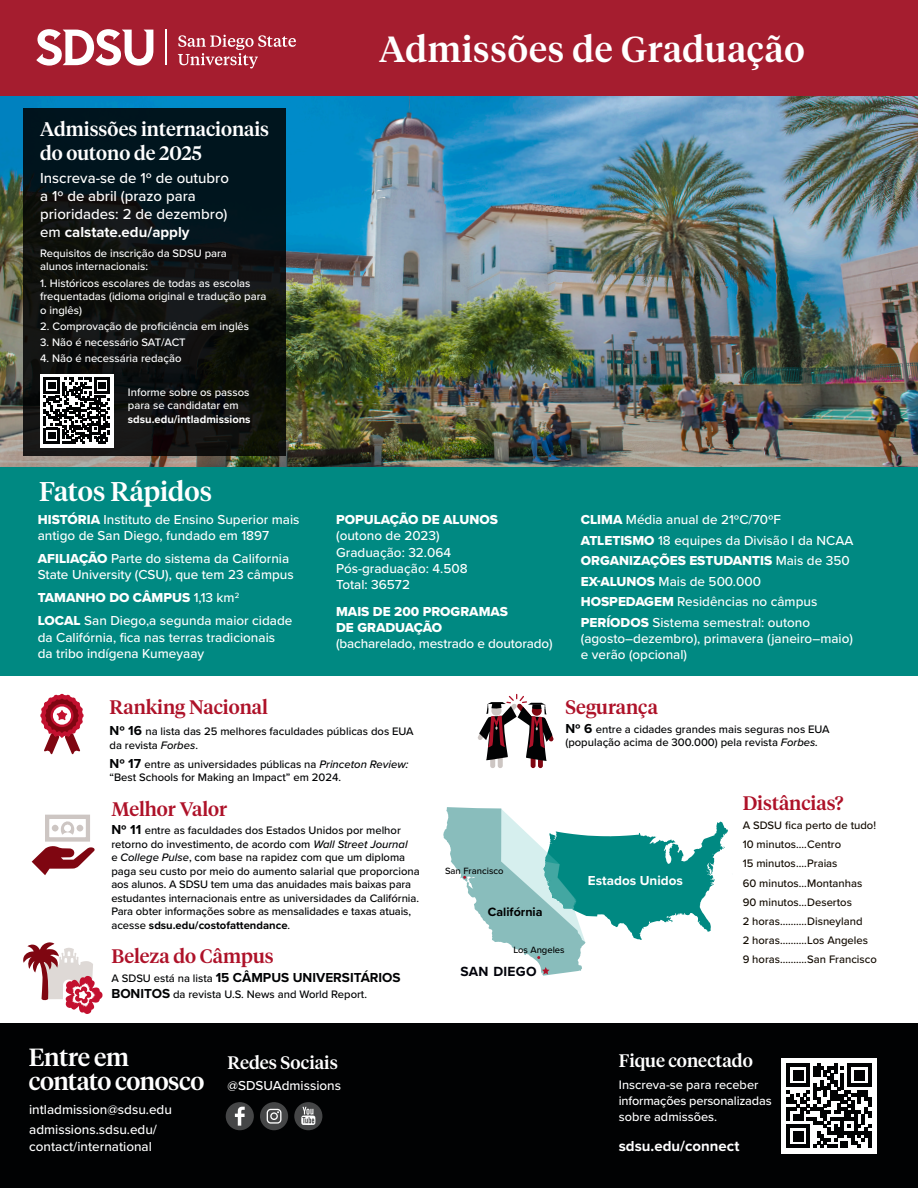
<style>
.page{position:relative;width:918px;height:1188px;background:#fff}
.page>*{position:absolute;margin:0;border:0;box-sizing:border-box;transform-origin:0 0}
.t1{font:500 36px "Tiempos Headline";letter-spacing:.02em;color:#fff}
.t2{font:500 27px "Tiempos Headline";color:#fff}
.t3{font:500 24.75px/24px "Tiempos Headline";letter-spacing:-.015em;color:#fff}
.t4{font:500 19.5px "Tiempos Headline";color:#ae1229}
.t5{font:500 19.5px/23.4px "Tiempos Headline";color:#fff}
.t6{font:500 18px "Tiempos Headline";color:#fff}
.t7{font:500 15px/18px "Proxima Nova";color:#fff}
.t8{font:700 15px "Proxima Nova";color:#fff}
.Body{font:700 13.8px "Proxima Nova";letter-spacing:.02em;color:#010209}
.t9{font:500 13.5px/16.2px "Proxima Nova";color:#fff}
.t10{font:13.5px "Proxima Nova Extrabld";color:#fff}
.t11{font:700 13.5px "Proxima Nova";color:#010203}
.Body-2{font:700 13.5px "Proxima Nova";color:#fff}
.t12{font:500 12.75px/16.2px "Proxima Nova";color:#fff}
.Body-3{font:700 12.45px "Proxima Nova";color:#000}
.t13{font:500 11.25px/13.5px "Proxima Nova";color:#010203}
.t14{font:500 11.25px/13.5px "Proxima Nova";color:#fff}
.body{font:500 11.25px "Proxima Nova";color:#120b02}
.Body-4{font:500 9.45px "Proxima Nova";color:#000}
.s1{font-weight:700}
.s2{font-family:"Proxima Nova Extrabld";font-weight:400}
.s3{font-family:"Proxima Nova";font-weight:500}
.s4{font-weight:700;font-size:13.5px}
.s5{font-style:italic}
.s6{font-weight:500;font-size:11.25px}
</style>
<div class="page">
<div style="left:0;top:467px;width:918px;height:208px;background:#008982"></div>
<img style="left:0;top:95px;width:918px;height:372px">
<div style="left:0;top:0;width:918px;height:95px;background:#a51d2f"></div>
<div style="left:0;top:1024px;width:918px;height:164px;background:#010203"></div>
<svg style="left:23px;top:108px;width:263px;height:348px;background:#0a1214"></svg>
<div style="left:226px;top:1102px;width:28px;height:28px;background:#454647;border-radius:50%"></div>
<svg style="left:235px;top:1107px;width:10px;height:19px"></svg>
<div style="left:260px;top:1102px;width:28px;height:28px;background:#454647;border-radius:50%"></div>
<svg style="left:267px;top:1109px;width:14px;height:15px"></svg>
<div style="left:294px;top:1102px;width:28px;height:28px;background:#454647;border-radius:50%"></div>
<svg style="left:301px;top:1107px;width:14px;height:18px"></svg>
<svg style="left:36px;top:29px;width:117px;height:37px"></svg>
<svg style="left:178px;top:35px;width:118px;height:33px"></svg>
<hr style="left:166px;top:30px;width:1px;height:35px;background:#fff">
<svg style="left:40px;top:694px;width:44px;height:61px"></svg>
<svg style="left:478px;top:694px;width:76px;height:74px"></svg>
<svg style="left:32px;top:815px;width:63px;height:60px"></svg>
<div style="left:52px;top:825px;width:7px;height:7px;background:#cdc6c3;border-radius:50%"></div>
<div style="left:77px;top:825px;width:6px;height:7px;background:#cdc6c3;border-radius:50%"></div>
<div style="left:64px;top:825px;width:7px;height:6px;background:#fff;border-radius:50%"></div>
<svg style="left:23px;top:942px;width:80px;height:72px"></svg>
<div style="left:40px;top:374px;width:74px;height:73px;background:#fff"></div>
<svg style="left:44px;top:377px;width:66px;height:67px"></svg>
<div style="left:781px;top:1058px;width:96px;height:96px;background:#fff"></div>
<svg style="left:786px;top:1063px;width:85px;height:85px"></svg>
<svg style="left:443px;top:807px;width:285px;height:169px"></svg>
<p class="t5" style="left:40px;top:117px;width:230px">Admissões internacionais do outono de 2025</p>
<p class="t7" style="left:40px;top:168px;width:190px">Inscreva-se de 1º de outubro a 1º de abril (prazo para prioridades: 2 de dezembro) em <span class="s1">calstate.edu/apply</span></p>
<p class="t14" style="left:40px;top:246px;width:188px">Requisitos de inscrição da SDSU para alunos internacionais:</p>
<p class="t14" style="left:40px;top:276px;width:228px">1. Históricos escolares de todas as escolas frequentadas (idioma original e tradução para o inglês)</p>
<p class="t14" style="left:40px;top:319px;width:211px">2. Comprovação de proficiência em inglês</p>
<p class="t14" style="left:40px;top:335px;width:147px">3. Não é necessário SAT/ACT</p>
<p class="t14" style="left:40px;top:351px;width:143px">4. Não é necessária redação</p>
<p class="t14" style="left:128px;top:385px;width:124px">Informe sobre os passos para se candidatar em <span class="s1">sdsu.edu/intladmissions</span></p>
<p class="t2" style="left:39px;top:473px;width:174px">Fatos Rápidos</p>
<p class="t9" style="left:38px;top:511px;width:263px"><span class="s2">HISTÓRIA</span> Instituto de Ensino Superior mais antigo de San Diego, fundado em 1897</p>
<p class="t9" style="left:38px;top:550px;width:257px"><span class="s2">AFILIAÇÃO</span> Parte do sistema da California<br>State University (CSU), que tem 23 câmpus</p>
<p class="t10" style="left:38px;top:588px;width:203px">TAMANHO DO CÂMPUS <span class="s3">1,13 km</span><sup>2</sup></p>
<p class="t9" style="left:38px;top:612px;width:256px"><span class="s2">LOCAL</span> San Diego,a segunda maior cidade da Califórnia, fica nas terras tradicionais da tribo indígena Kumeyaay</p>
<p class="t1" style="left:379px;top:24px;width:427px">Admissões de Graduação</p>
<p class="t9" style="left:336px;top:511px;width:163px"><span class="s2">POPULAÇÃO DE ALUNOS </span>(outono de 2023)<br>Graduação: 32.064<br>Pós-graduação: 4.508<br>Total: 36572</p>
<p class="t9" style="left:336px;top:603px;width:218px"><span class="s2">MAIS DE 200 PROGRAMAS<br>DE GRADUAÇÃO<br></span>(bacharelado, mestrado e doutorado)</p>
<p class="t9" style="left:581px;top:511px;width:202px"><span class="s2">CLIMA</span> Média anual de 21ºC/70ºF</p>
<p class="t9" style="left:581px;top:532px;width:274px"><span class="s2">ATLETISMO</span> 18 equipes da Divisão I da NCAA</p>
<p class="t10" style="left:581px;top:551px;width:270px">ORGANIZAÇÕES ESTUDANTIS <span class="s3">Mais de 350</span></p>
<p class="t9" style="left:581px;top:573px;width:182px"><span class="s2">EX-ALUNOS</span> Mais de 500.000</p>
<p class="t9" style="left:581px;top:593px;width:238px"><span class="s2">HOSPEDAGEM</span> Residências no câmpus</p>
<p class="t9" style="left:581px;top:614px;width:274px"><span class="s2">PERÍODOS</span> Sistema semestral: outono (agosto–dezembro), primavera (janeiro–maio) e verão (opcional)</p>
<p class="t4" style="left:110px;top:693px;width:160px">Ranking Nacional</p>
<p class="t13" style="left:110px;top:724px;width:306px"><span class="s4">Nº 16</span> na lista das 25 melhores faculdades públicas dos EUA da revista <span class="s5">Forbes</span>.</p>
<p class="t13" style="left:110px;top:757px;width:300px"><span class="s4">Nº 17</span> entre as universidades públicas na <span class="s5">Princeton Review: </span>“Best Schools for Making an Impact” em 2024.</p>
<p class="t4" style="left:111px;top:795px;width:117px">Melhor Valor</p>
<p class="t13" style="left:111px;top:824px;width:310px"><span class="s4">Nº 11</span> entre as faculdades dos Estados Unidos por melhor retorno do investimento, de acordo com <span class="s5">Wall Street Journal<br></span>e <span class="s5">College Pulse</span>, com base na rapidez com que um diploma paga seu custo por meio do aumento salarial que proporciona aos alunos. A SDSU tem uma das anuidades mais baixas para estudantes internacionais entre as universidades da Califórnia.<br>Para obter informações sobre as mensalidades e taxas atuais, acesse <span class="s1">sdsu.edu/costofattendance</span>.</p>
<p class="t4" style="left:111px;top:943px;width:164px">Beleza do Câmpus</p>
<p class="t11" style="left:111px;top:968px;width:291px"><span class="s6">A SDSU está na lista</span> 15 CÂMPUS UNIVERSITÁRIOS</p>
<p class="t13" style="left:111px;top:987px;width:257px"><span class="s4">BONITOS</span> da revista U.S. News and World Report.</p>
<p class="t3" style="left:29px;top:1044px;width:177px">Entre em contato conosco</p>
<p class="t9" style="left:29px;top:1100px;width:144px">intladmission@sdsu.edu</p>
<p class="t9" style="left:29px;top:1121px;width:129px">admissions.sdsu.edu/ contact/international</p>
<p class="t6" style="left:228px;top:1050px;width:112px">Redes Sociais</p>
<p class="t9" style="left:228px;top:1077px;width:115px">@SDSUAdmissions</p>
<p class="t4" style="left:565px;top:693px;width:94px">Segurança</p>
<p class="t13" style="left:565px;top:722px;width:266px"><span class="s4">Nº 6</span> entre a cidades grandes mais seguras nos EUA (população acima de 300.000) pela revista <span class="s5">Forbes.</span></p>
<p class="Body-4" style="left:445px;top:864px;width:60px">San Francisco</p>
<p class="Body-3" style="left:488px;top:902px;width:56px">Califórnia</p>
<p class="Body-4" style="left:513px;top:943px;width:53px">Los Angeles</p>
<p class="Body" style="left:461px;top:961px;width:78px">SAN DIEGO</p>
<p class="Body-2" style="left:588px;top:870px;width:96px">Estados Unidos</p>
<p class="t4" style="left:743px;top:789px;width:102px">Distâncias?</p>
<p class="body" style="left:743px;top:817px;width:135px">A SDSU fica perto de tudo!</p>
<p class="body" style="left:743px;top:836px;width:100px">10 minutos....Centro</p>
<p class="body" style="left:743px;top:855px;width:96px">15 minutos....Praias</p>
<p class="body" style="left:743px;top:874px;width:121px">60 minutos...Montanhas</p>
<p class="body" style="left:743px;top:894px;width:111px">90 minutos...Desertos</p>
<p class="body" style="left:743px;top:913px;width:121px">2 horas..........Disneyland</p>
<p class="body" style="left:743px;top:932px;width:127px">2 horas..........Los Angeles</p>
<p class="body" style="left:743px;top:951px;width:136px">9 horas..........San Francisco</p>
<p class="t6" style="left:619px;top:1048px;width:135px">Fique conectado</p>
<p class="t12" style="left:619px;top:1076px;width:154px">Inscreva-se para receber informações personalizadas sobre admissões.</p>
<p class="t8" style="left:619px;top:1135px;width:122px">sdsu.edu/connect</p>
</div>
